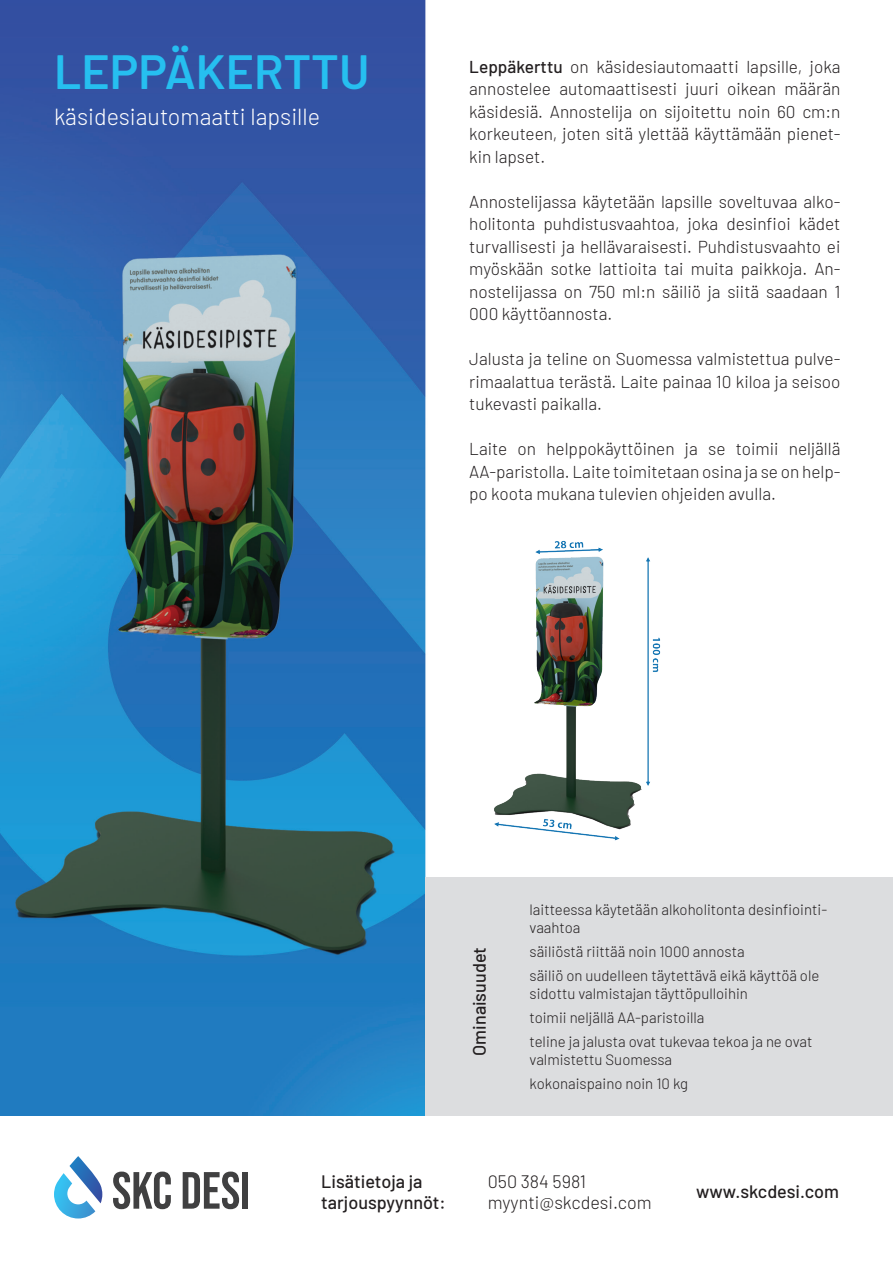
<style>
.page{position:relative;width:893px;height:1263px;background:#fff}
.page>*{position:absolute;margin:0;border:0;box-sizing:border-box;transform-origin:0 0}
.t1{font:600 48px "Barlow";color:#26bff0}
.t2{font:300 23.25px "Barlow";color:#fff}
.t3{font:500 18px "Barlow";color:#231f20}
.t4{font:300 18px "Barlow";color:#231f20}
.t5{font:300 17.25px/22.5px "Barlow";color:#231f20;text-align:justify}
.t6{font:300 15px/18px "Barlow";color:#231f20}
.s1{font-weight:500}
</style>
<div class="page">
<img style="left:0;top:0;width:893px;height:1116px">
<div style="left:425px;top:878px;width:468px;height:238px;background:#dcdddf"></div>
<svg style="left:54px;top:1156px;width:48px;height:62px"></svg>
<svg style="left:113px;top:1171px;width:58px;height:38px"></svg>
<svg style="left:183px;top:1171px;width:56px;height:38px"></svg>
<div style="left:242px;top:1172px;width:6px;height:37px;background:#404041"></div>
<img style="left:474px;top:530px;width:209px;height:316px">
<p class="t1" style="left:54px;top:36px;width:317px">LEPPÄKERTTU</p>
<p class="t2" style="left:54px;top:99px;width:268px">käsidesiautomaatti lapsille</p>
<p class="t5" style="left:469px;top:54px;width:373px"><span class="s1">Leppäkerttu</span> on käsidesiautomaatti lapsille, joka annostelee automaattisesti juuri oikean määrän käsidesiä. Annostelija on sijoitettu noin 60 cm:n korkeuteen, joten sitä ylettää käyttämään pienet&shy;kin lapset.</p>
<p class="t5" style="left:469px;top:189px;width:373px">Annostelijassa käytetään lapsille soveltuvaa alko&shy;holitonta puhdistusvaahtoa, joka desinfioi kädet turvallisesti ja hellävaraisesti. Puhdistusvaahto ei myöskään sotke lattioita tai muita paikkoja. An&shy;nostelijassa on 750 ml:n säiliö ja siitä saadaan 1<br>000 käyttöannosta.</p>
<p class="t5" style="left:469px;top:347px;width:373px">Jalusta ja teline on Suomessa valmistettua pulve&shy;rimaalattua terästä. Laite painaa 10 kiloa ja seisoo tukevasti paikalla.</p>
<p class="t5" style="left:469px;top:437px;width:373px">Laite on helppokäyttöinen ja se toimii neljällä AA-paristolla. Laite toimitetaan osina ja se on help&shy;po koota mukana tulevien ohjeiden avulla.</p>
<p class="t3" style="left:466px;top:1056px;width:110px;rotate:-90deg">Ominaisuudet</p>
<p class="t6" style="left:529px;top:899px;width:299px">laitteessa käytetään alkoholitonta desinfiointi&shy;vaahtoa</p>
<p class="t6" style="left:529px;top:941px;width:217px">säiliöstä riittää noin 1000 annosta</p>
<p class="t6" style="left:529px;top:965px;width:291px">säiliö on uudelleen täytettävä eikä käyttöä ole sidottu valmistajan täyttöpulloihin</p>
<p class="t6" style="left:529px;top:1007px;width:177px">toimii neljällä AA-paristoilla</p>
<p class="t6" style="left:529px;top:1031px;width:284px">teline ja jalusta ovat tukevaa tekoa ja ne ovat valmistettu Suomessa</p>
<p class="t6" style="left:529px;top:1073px;width:160px">kokonaispaino noin 10 kg</p>
<p class="t3" style="left:321px;top:1168px;width:103px">Lisätietoja ja</p>
<p class="t3" style="left:321px;top:1189px;width:126px">tarjouspyynnöt:</p>
<p class="t4" style="left:488px;top:1168px;width:100px">050 384 5981</p>
<p class="t4" style="left:488px;top:1189px;width:165px">myynti@skcdesi.com</p>
<p class="t3" style="left:696px;top:1178px;width:144px">www.skcdesi.com</p>
</div>
